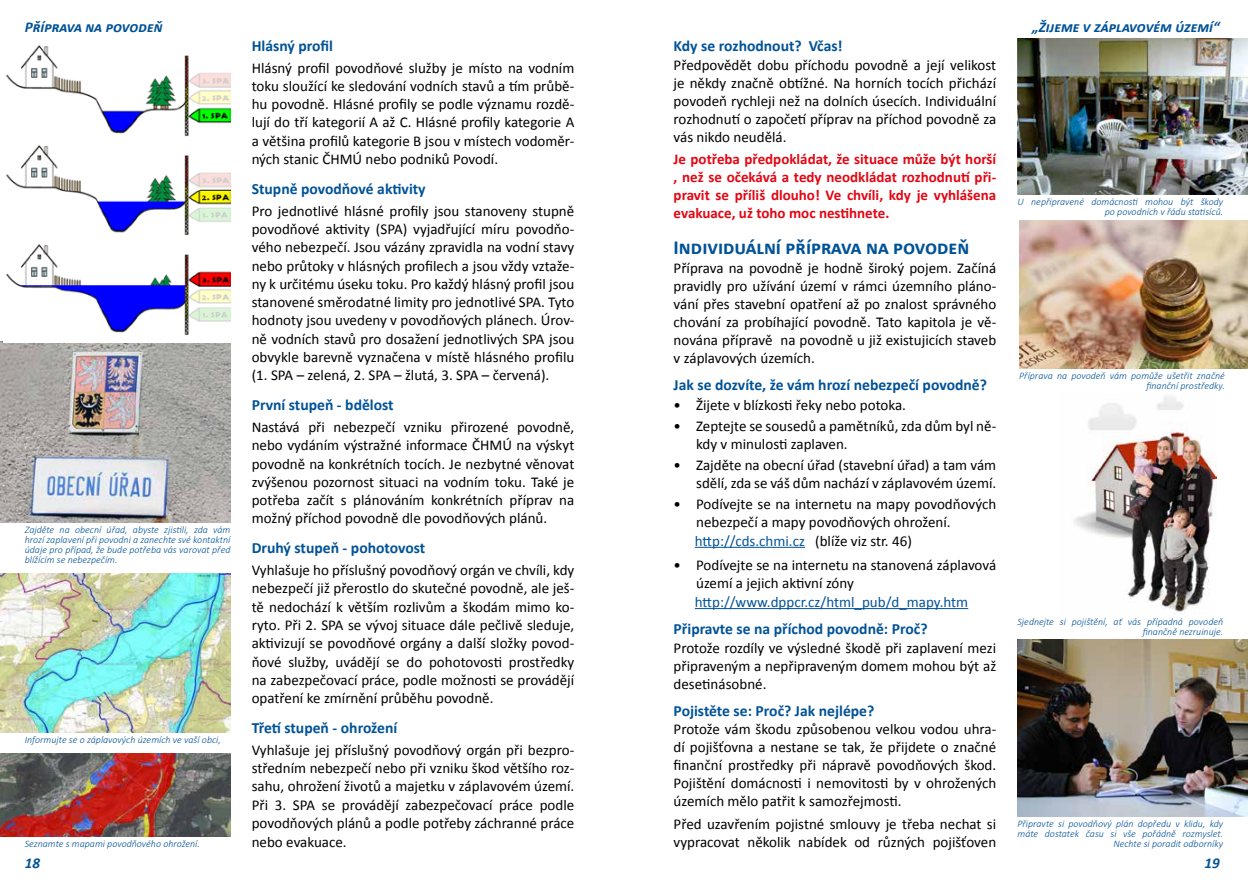
<style>
.page{position:relative;width:1248px;height:886px;background:#fff}
.page>*{position:absolute;margin:0;border:0;box-sizing:border-box;transform-origin:0 0}
.t1{font:700 20px "Calibri";color:#005297}
.t2{font:700 15.62px "Calibri";color:#005297}
.t3{font:15px/18.2px "Calibri";color:#000;text-align:justify}
.t4{font:700 15px/18px "Calibri";color:#e30613;text-align:justify}
.t5{font:italic 700 15px "Calibri";color:#005297}
.t6{font:15px "Calibri";color:#005297}
.t7{font:italic 300 10px/10px "Calibri";color:#005297;text-align:right}
.s1{color:#005297}
</style>
<div class="page">
<hr style="left:694px;top:547px;width:111px;height:1px;background:#005297">
<hr style="left:694px;top:608px;width:274px;height:1px;background:#005297">
<img style="left:1017px;top:39px;width:230px;height:156px">
<img style="left:0;top:341px;width:230px;height:181px">
<img style="left:1074px;top:396px;width:142px;height:218px">
<img style="left:0;top:754px;width:230px;height:82px">
<img style="left:6px;top:45px;width:224px;height:91px">
<img style="left:6px;top:145px;width:224px;height:91px">
<img style="left:4px;top:244px;width:226px;height:98px">
<img style="left:0;top:573px;width:230px;height:160px">
<img style="left:1017px;top:639px;width:230px;height:177px">
<img style="left:1019px;top:220px;width:228px;height:148px">
<p class="t5" style="left:25px;top:17px;width:139px">Příprava na povodeň</p>
<p class="t7" style="left:25px;top:524px;width:207px;text-align:justify">Zajděte na obecní úřad, abyste zjistili, zda vám hrozí zaplavení při povodni a zanechte své kontaktní údaje pro případ, že bude potřeba vás varovat před blížícím se nebezpečím.</p>
<p class="t7" style="left:25px;top:735px;width:198px">Informujte se o záplavových územích ve vaší obci,</p>
<p class="t7" style="left:25px;top:838px;width:177px">Seznamte s mapami povodňového ohrožení.</p>
<p class="t2" style="left:252px;top:36px;width:83px">Hlásný profil</p>
<p class="t3" style="left:252px;top:58px;width:324px">Hlásný profil povodňové služby je místo na vodním toku sloužící ke sledování vodních stavů a tím průbě&shy;hu povodně. Hlásné profily se podle významu rozdě&shy;lují do tří kategorií A až C. Hlásné profily kategorie A a většina profilů kategorie B jsou v místech vodoměr&shy;ných stanic ČHMÚ nebo podniků Povodí.</p>
<p class="t2" style="left:252px;top:179px;width:175px">Stupně povodňové aktivity</p>
<p class="t3" style="left:252px;top:202px;width:324px">Pro jednotlivé hlásné profily jsou stanoveny stupně povodňové aktivity (SPA) vyjadřující míru povodňo&shy;vého nebezpečí. Jsou vázány zpravidla na vodní stavy nebo průtoky v hlásných profilech a jsou vždy vztaže&shy;ny k určitému úseku toku. Pro každý hlásný profil jsou stanovené směrodatné limity pro jednotlivé SPA. Tyto hodnoty jsou uvedeny v povodňových plánech. Úrov&shy;ně vodních stavů pro dosažení jednotlivých SPA jsou obvykle barevně vyznačena v místě hlásného profilu (1. SPA – zelená, 2. SPA – žlutá, 3. SPA – červená).</p>
<p class="t2" style="left:252px;top:395px;width:143px">První stupeň - bdělost</p>
<p class="t3" style="left:252px;top:418px;width:324px">Nastává při nebezpečí vzniku přirozené povodně, nebo vydáním výstražné informace ČHMÚ na výskyt povodně na konkrétních tocích. Je nezbytné věnovat zvýšenou pozornost situaci na vodním toku. Také je potřeba začít s plánováním konkrétních příprav na možný příchod povodně dle povodňových plánů.</p>
<p class="t2" style="left:252px;top:538px;width:175px">Druhý stupeň - pohotovost</p>
<p class="t3" style="left:252px;top:561px;width:324px">Vyhlašuje ho příslušný povodňový orgán ve chvíli, kdy nebezpečí již přerostlo do skutečné povodně, ale ješ&shy;tě nedochází k větším rozlivům a škodám mimo ko&shy;ryto. Při 2. SPA se vývoj situace dále pečlivě sleduje, aktivizují se povodňové orgány a další složky povod&shy;ňové služby, uvádějí se do pohotovosti prostředky na zabezpečovací práce, podle možnosti se provádějí opatření ke zmírnění průběhu povodně.</p>
<p class="t2" style="left:252px;top:718px;width:147px">Třetí stupeň - ohrožení</p>
<p class="t3" style="left:252px;top:740px;width:324px">Vyhlašuje jej příslušný povodňový orgán při bezpro&shy;středním nebezpečí nebo při vzniku škod většího roz&shy;sahu, ohrožení životů a majetku v záplavovém území.<br>Při 3. SPA se provádějí zabezpečovací práce podle povodňových plánů a podle potřeby záchranné práce nebo evakuace.</p>
<p class="t2" style="left:673px;top:36px;width:170px">Kdy se rozhodnout? Včas!</p>
<p class="t3" style="left:673px;top:56px;width:324px">Předpovědět dobu příchodu povodně a její velikost je někdy značně obtížné. Na horních tocích přichází povodeň rychleji než na dolních úsecích. Individuální rozhodnutí o započetí příprav na příchod povodně za vás nikdo neudělá.</p>
<p class="t4" style="left:673px;top:150px;width:324px">Je potřeba předpokládat, že situace může být horší , než se očekává a tedy neodkládat rozhodnutí při&shy;pravit se příliš dlouho! Ve chvíli, kdy je vyhlášena evakuace, už toho moc nestihnete.</p>
<h1 class="t1" style="left:673px;top:234px;width:297px">Individuální příprava na povodeň</h1>
<p class="t3" style="left:673px;top:259px;width:324px">Příprava na povodně je hodně široký pojem. Začíná pravidly pro užívání území v rámci územního pláno&shy;vání přes stavební opatření až po znalost správného chování za probíhající povodně. Tato kapitola je vě&shy;nována přípravě na povodně u již existujicích staveb v záplavových územích.</p>
<p class="t2" style="left:673px;top:374px;width:315px">Jak se dozvíte, že vám hrozí nebezpečí povodně?</p>
<p class="t3" style="left:673px;top:396px;width:234px">• Žijete v blízkosti řeky nebo potoka.</p>
<p class="t3" style="left:696px;top:417px;width:301px;text-indent:-22px">• Zeptejte se sousedů a pamětníků, zda dům byl ně&shy;kdy v minulosti zaplaven.</p>
<p class="t3" style="left:673px;top:456px;width:324px;text-align:right">• Zajděte na obecní úřad (stavební úřad) a tam vám sdělí, zda se váš dům nachází v záplavovém území.</p>
<p class="t3" style="left:694px;top:494px;width:303px;text-align:left;text-indent:-21px">• Podívejte se na internetu na mapy povodňových nebezpečí a mapy povodňových ohrožení. <span class="s1">http://cds.chmi.cz</span> (blíže viz str. 46)</p>
<p class="t3" style="left:696px;top:556px;width:301px;text-indent:-22px">• Podívejte se na internetu na stanovená záplavová území a jejich aktivní zóny</p>
<p class="t6" style="left:694px;top:592px;width:275px">http://www.dppcr.cz/html_pub/d_mapy.htm</p>
<p class="t2" style="left:673px;top:618px;width:255px">Připravte se na příchod povodně: Proč?</p>
<p class="t3" style="left:673px;top:639px;width:324px">Protože rozdíly ve výsledné škodě při zaplavení mezi připraveným a nepřipraveným domem mohou být až desetinásobné.</p>
<p class="t2" style="left:673px;top:700px;width:202px">Pojistěte se: Proč? Jak nejlépe?</p>
<p class="t3" style="left:673px;top:720px;width:324px">Protože vám škodu způsobenou velkou vodou uhra&shy;dí pojišťovna a nestane se tak, že přijdete o značné finanční prostředky při nápravě povodňových škod.<br>Pojištění domácnosti i nemovitosti by v ohrožených územích mělo patřit k samozřejmosti.</p>
<p class="t3" style="left:673px;top:815px;width:324px">Před uzavřením pojistné smlouvy je třeba nechat si vypracovat několik nabídek od různých pojišťoven</p>
<p class="t5" style="left:1032px;top:17px;width:189px">„Žijeme v záplavovém území“</p>
<p class="t7" style="left:1017px;top:197px;width:207px">U nepřipravené domácnosti mohou být škody po povodních v řádu statisíců.</p>
<p class="t7" style="left:1019px;top:370px;width:207px">Příprava na povodeň vám pomůže ušetřit značné finanční prostředky.</p>
<p class="t7" style="left:1017px;top:616px;width:207px">Sjednejte si pojištění, ať vás případná povodeň finančně nezruinuje.</p>
<p class="t7" style="left:1017px;top:818px;width:207px">Připravte si povodňový plán dopředu v klidu, kdy máte dostatek času si vše pořádně rozmyslet.<br>Nechte si poradit odborníky</p>
<p class="t5" style="left:25px;top:854px;width:17px">18</p>
<p class="t5" style="left:1204px;top:854px;width:17px">19</p>
</div>
